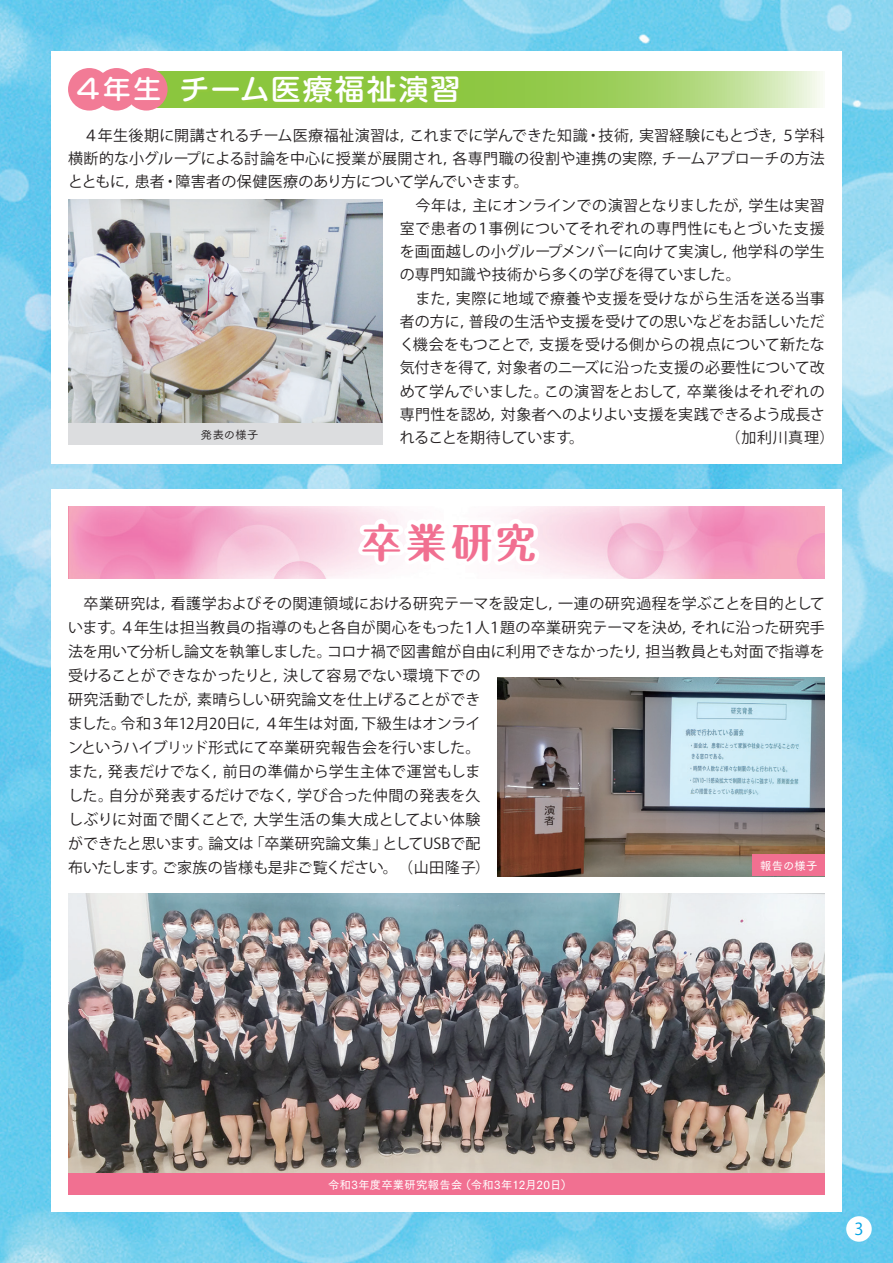
<style>
.page{position:relative;width:893px;height:1263px;background:#fff}
.page>*{position:absolute;margin:0;border:0;box-sizing:border-box;transform-origin:0 0}
.t1{font:700 40.5px "Maru Fo Pro";color:#f17091}
.t2{font:500 28.5px "Shin M Go Pro";letter-spacing:.06em;color:#fff;scale:1.05 1}
.t3{font:16.5px "Koz Go Pro";color:#00a1e3}
.t4{font:15px/24px "Koz Go Pro";letter-spacing:.005em;color:#231f20}
.t5{font:15px "Koz Go Pro";letter-spacing:.03em;color:#231f20}
.t6{font:15px "Koz Go Pro";letter-spacing:-.055em;color:#231f20}
.t7{font:11.25px "Tsuku Go Pro D";letter-spacing:.03em;color:#fff}
.t8{font:11.25px "Tsuku Go Pro M";letter-spacing:.03em;color:#231f20}
.s1{font-family:"Seurat Capie Pro DB";font-weight:400;font-size:27px}
</style>
<div class="page">
<img style="left:0;top:0;width:893px;height:1263px">
<div style="left:51px;top:51px;width:791px;height:412px;background:#fff"></div>
<div style="left:51px;top:489px;width:791px;height:723px;background:#fff"></div>
<img style="left:68px;top:200px;width:315px;height:223px">
<img style="left:68px;top:506px;width:757px;height:72px">
<img style="left:497px;top:677px;width:328px;height:199px">
<img style="left:68px;top:893px;width:757px;height:280px">
<svg style="left:158px;top:71px;width:665px;height:36px;background:#a7d36c"></svg>
<div style="left:183px;top:77px;width:278px;height:29px;background:#8cc63d"></div>
<div style="left:125px;top:68px;width:43px;height:43px;background:#f27b96;border-radius:50%"></div>
<div style="left:68px;top:68px;width:43px;height:43px;background:#f27b96;border-radius:50%"></div>
<div style="left:95px;top:68px;width:43px;height:43px;background:#f27b96;border-radius:50%"></div>
<div style="left:68px;top:423px;width:315px;height:22px;background:#dcdddf"></div>
<svg style="left:354px;top:515px;width:192px;height:56px"></svg>
<div style="left:753px;top:855px;width:72px;height:21px;background:#f17091"></div>
<div style="left:68px;top:1174px;width:757px;height:21px;background:#f17091"></div>
<div style="left:846px;top:1216px;width:26px;height:26px;background:#fff;border-radius:50%"></div>
<h2 class="t2" style="left:74px;top:66px;width:369px"><span class="s1">４年生</span> チーム医療福祉演習</h2>
<p class="t4" style="left:68px;top:124px;width:758px">　４年生後期に開講されるチーム医療福祉演習は，これまでに学んできた知識・技術，実習経験にもとづき，５学科</p>
<p class="t4" style="left:68px;top:147px;width:758px">横断的な小グループによる討論を中心に授業が展開され，各専門職の役割や連携の実際，チームアプローチの方法</p>
<p class="t4" style="left:68px;top:170px;width:462px">とともに，患者・障害者の保健医療のあり方について学んでいきます。</p>
<p class="t4" style="left:400px;top:193px;width:427px">　今年は，主にオンラインでの演習となりましたが，学生は実習</p>
<p class="t5" style="left:400px;top:219px;width:427px">室で患者の１事例についてそれぞれの専門性にもとづいた支援</p>
<p class="t4" style="left:400px;top:240px;width:427px">を画面越しの小グループメンバーに向けて実演し，他学科の学生</p>
<p class="t4" style="left:400px;top:263px;width:343px">の専門知識や技術から多くの学びを得ていました。</p>
<p class="t5" style="left:400px;top:288px;width:427px">　また，実際に地域で療養や支援を受けながら生活を送る当事</p>
<p class="t4" style="left:400px;top:310px;width:427px">者の方に，普段の生活や支援を受けての思いなどをお話しいただ</p>
<p class="t4" style="left:400px;top:333px;width:427px">く機会をもつことで，支援を受ける側からの視点について新たな</p>
<p class="t4" style="left:400px;top:356px;width:427px">気付きを得て，対象者のニーズに沿った支援の必要性について改</p>
<p class="t4" style="left:400px;top:379px;width:427px">めて学んでいました。この演習をとおして，卒業後はそれぞれの</p>
<p class="t4" style="left:400px;top:403px;width:427px">専門性を認め，対象者へのよりよい支援を実践できるよう成長さ</p>
<p class="t6" style="left:400px;top:428px;width:186px">れることを期待しています。</p>
<p class="t4" style="left:726px;top:426px;width:110px">（加利川真理）</p>
<p class="t8" style="left:201px;top:425px;width:59px">発表の様子</p>
<h1 class="t1" style="left:361px;top:510px;width:176px">卒業研究</h1>
<p class="t4" style="left:68px;top:591px;width:758px">　卒業研究は，看護学およびその関連領域における研究テーマを設定し，一連の研究過程を学ぶことを目的としています。４年生は担当教員の指導のもと各自が関心をもった１人１題の卒業研究テーマを決め，それに沿った研究手法を用いて分析し論文を執筆しました。コロナ禍で図書館が自由に利用できなかったり，担当教員とも対面で指導を受けることができなかったりと，決して容易でない環境下での<br>研究活動でしたが，素晴らしい研究論文を仕上げることができ<br>ました。令和３年12月20日に，４年生は対面，下級生はオンライ<br>ンというハイブリッド形式にて卒業研究報告会を行いました。<br>また，発表だけでなく，前日の準備から学生主体で運営もしま<br>した。自分が発表するだけでなく，学び合った仲間の発表を久<br>しぶりに対面で聞くことで，大学生活の集大成としてよい体験<br>ができたと思います。論文は「卒業研究論⽂集」としてUSBで配<br>布いたします。ご家族の皆様も是⾮ご覧ください。（山田隆子）</p>
<p class="t7" style="left:760px;top:856px;width:59px">報告の様子</p>
<p class="t7" style="left:328px;top:1175px;width:245px">令和3年度卒業研究報告会（令和3年12月20日）</p>
<p class="t3" style="left:854px;top:1218px;width:11px">3</p>
</div>
